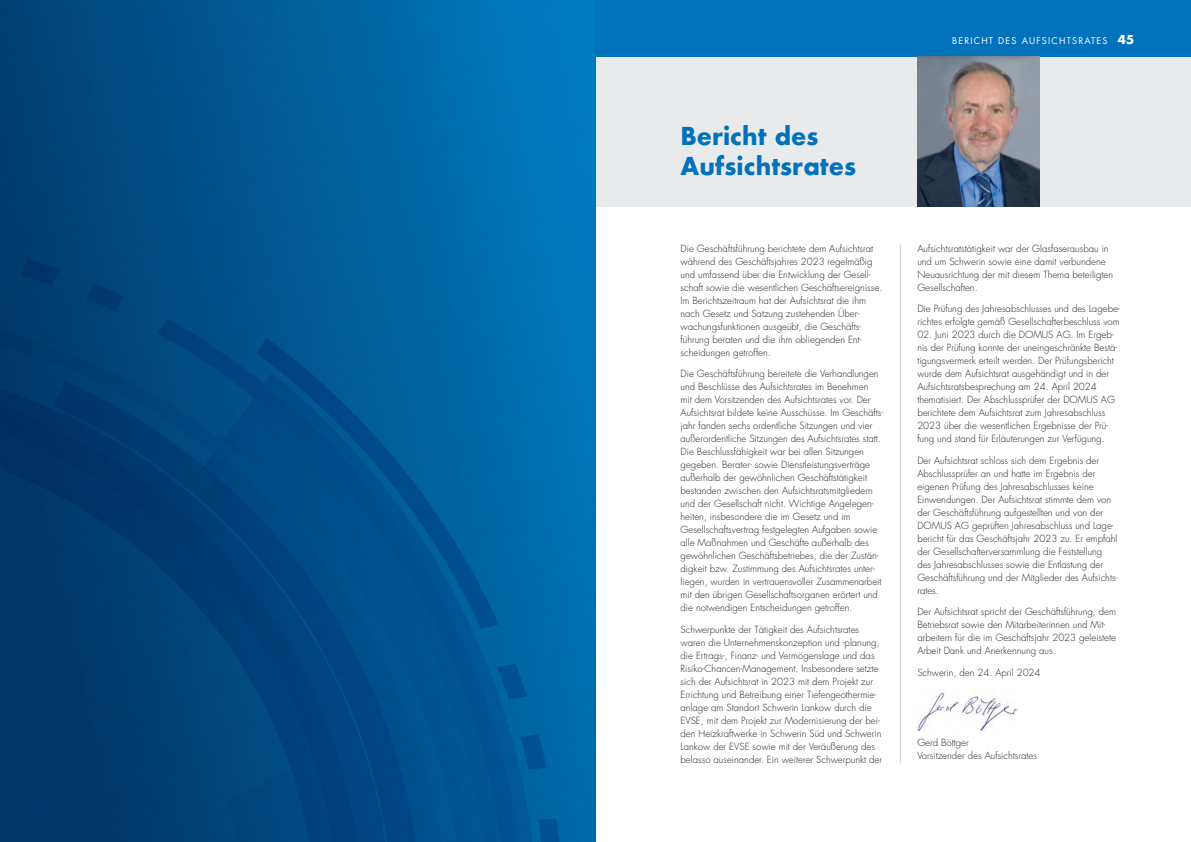
<style>
.page{position:relative;width:1191px;height:842px;background:#fff}
.page>*{position:absolute;margin:0;border:0;box-sizing:border-box;transform-origin:0 0}
.t1{font:700 24px/30px "Futura";color:#0072bc}
.t2{font:300 9.6px/13px "Futura";color:#231f20}
.t3{font:9px "Futura LT";letter-spacing:.13em;color:#fff}
.s1{font-family:"Futura";font-weight:700;font-size:12px}
</style>
<div class="page">
<div style="left:595px;top:0;width:596px;height:207px;background:#e9eaeb"></div>
<div style="left:0;top:0;width:1191px;height:57px;background:#0072bc"></div>
<hr style="left:900px;top:244px;width:1px;height:519px;background:#d1d2d4">
<img style="left:915px;top:688px;width:103px;height:44px">
<img style="left:917px;top:57px;width:122px;height:150px">
<img style="left:0;top:0;width:595px;height:363px">
<svg style="left:595px;top:0;width:1px;height:842px"></svg>
<svg style="left:0;top:172px;width:588px;height:670px;background:#005f9c"></svg>
<svg style="left:392px;top:435px;width:137px;height:66px;background:#0067a6"></svg>
<svg style="left:456px;top:501px;width:73px;height:341px;background:#0061a1"></svg>
<svg style="left:0;top:293px;width:233px;height:70px;background:#004277"></svg>
<svg style="left:392px;top:450px;width:64px;height:70px;background:#005a98"></svg>
<svg style="left:392px;top:520px;width:111px;height:322px;background:#005493"></svg>
<svg style="left:0;top:363px;width:392px;height:479px;background:#004a82"></svg>
<svg style="left:0;top:377px;width:389px;height:465px;background:#004077"></svg>
<h1 class="t1" style="left:680px;top:120px;width:177px">Bericht des<br>Aufsichtsrates</h1>
<p class="t2" style="left:680px;top:242px;width:203px">Die Geschäftsführung berichtete dem Aufsichtsrat während des Geschäftsjahres 2023 regelmäßig und umfassend über die Entwicklung der Gesell&shy;schaft sowie die wesentlichen Geschäftsereignisse.<br>Im Berichtszeitraum hat der Aufsichtsrat die ihm nach Gesetz und Satzung zustehenden Über&shy;wachungsfunktionen ausgeübt, die Geschäfts&shy;führung beraten und die ihm obliegenden Ent&shy;scheidungen getroffen.</p>
<p class="t2" style="left:680px;top:367px;width:204px">Die Geschäftsführung bereitete die Verhandlungen und Beschlüsse des Aufsichtsrates im Benehmen<br>mit dem Vorsitzenden des Aufsichtsrates vor. Der Aufsichtsrat bildete keine Ausschüsse. Im Geschäfts&shy;jahr fanden sechs ordentliche Sitzungen und vier außerordentliche Sitzungen des Aufsichtsrates statt.<br>Die Beschlussfähigkeit war bei allen Sitzungen gegeben. Berater- sowie Dienstleistungsverträge außerhalb der gewöhnlichen Geschäftstätigkeit bestanden zwischen den Aufsichtsratsmitgliedern und der Gesellschaft nicht. Wichtige Angelegen&shy;heiten, insbesondere die im Gesetz und im Gesellschaftsvertrag festgelegten Aufgaben sowie alle Maßnahmen und Geschäfte außerhalb des gewöhnlichen Geschäftsbetriebes, die der Zustän&shy;digkeit bzw. Zustimmung des Aufsichtsrates unter&shy;liegen, wurden in vertrauensvoller Zusammenarbeit mit den übrigen Gesellschaftsorganen erörtert und die notwendigen Entscheidungen getroffen.</p>
<p class="t2" style="left:680px;top:623px;width:203px">Schwerpunkte der Tätigkeit des Aufsichtsrates waren die Unternehmenskonzeption und -planung, die Ertrags-, Finanz- und Vermögenslage und das Risiko-Chancen-Management. Insbesondere setzte sich der Aufsichtsrat in 2023 mit dem Projekt zur Errichtung und Betreibung einer Tiefengeothermie&shy;anlage am Standort Schwerin Lankow durch die EVSE, mit dem Projekt zur Modernisierung der bei&shy;den Heizkraftwerke in Schwerin Süd und Schwerin Lankow der EVSE sowie mit der Veräußerung des belasso auseinander. Ein weiterer Schwerpunkt der</p>
<p class="t3" style="left:952px;top:36px;width:184px">BERICHT DES AUFSICHTSRATES <span class="s1">45</span></p>
<p class="t2" style="left:917px;top:242px;width:197px">Aufsichtsratstätigkeit war der Glasfaserausbau in und um Schwerin sowie eine damit verbundene Neuausrichtung der mit diesem Thema beteiligten Gesellschaften.</p>
<p class="t2" style="left:917px;top:302px;width:204px">Die Prüfung des Jahresabschlusses und des Lagebe&shy;richtes erfolgte gemäß Gesellschafterbeschluss vom</p>
<p class="t2" style="left:917px;top:328px;width:201px">02. Juni 2023 durch die DOMUS AG. Im Ergeb&shy;nis der Prüfung konnte der uneingeschränkte Bestä&shy;tigungsvermerk erteilt werden. Der Prüfungsbericht wurde dem Aufsichtsrat ausgehändigt und in der Aufsichtsratsbesprechung am 24. April 2024 thematisiert. Der Abschlussprüfer der DOMUS AG berichtete dem Aufsichtsrat zum Jahresabschluss 2023 über die wesentlichen Ergebnisse der Prü&shy;fung und stand für Erläuterungen zur Verfügung.</p>
<p class="t2" style="left:917px;top:454px;width:202px">Der Aufsichtsrat schloss sich dem Ergebnis der Abschlussprüfer an und hatte im Ergebnis der eigenen Prüfung des Jahresabschlusses keine Einwendungen. Der Aufsichtsrat stimmte dem von der Geschäftsführung aufgestellten und von der DOMUS AG geprüften Jahresabschluss und Lage&shy;bericht für das Geschäftsjahr 2023 zu. Er empfahl der Gesellschafterversammlung die Feststellung des Jahresabschlusses sowie die Entlastung der Geschäftsführung und der Mitglieder des Aufsichts&shy;rates.</p>
<p class="t2" style="left:917px;top:605px;width:200px">Der Aufsichtsrat spricht der Geschäftsführung, dem Betriebsrat sowie den Mitarbeiterinnen und Mit&shy;arbeitern für die im Geschäftsjahr 2023 geleistete Arbeit Dank und Anerkennung aus.</p>
<p class="t2" style="left:917px;top:666px;width:125px">Schwerin, den 24. April 2024</p>
<p class="t2" style="left:917px;top:736px;width:121px">Gerd Böttger<br>Vorsitzender des Aufsichtsrates</p>
</div>
